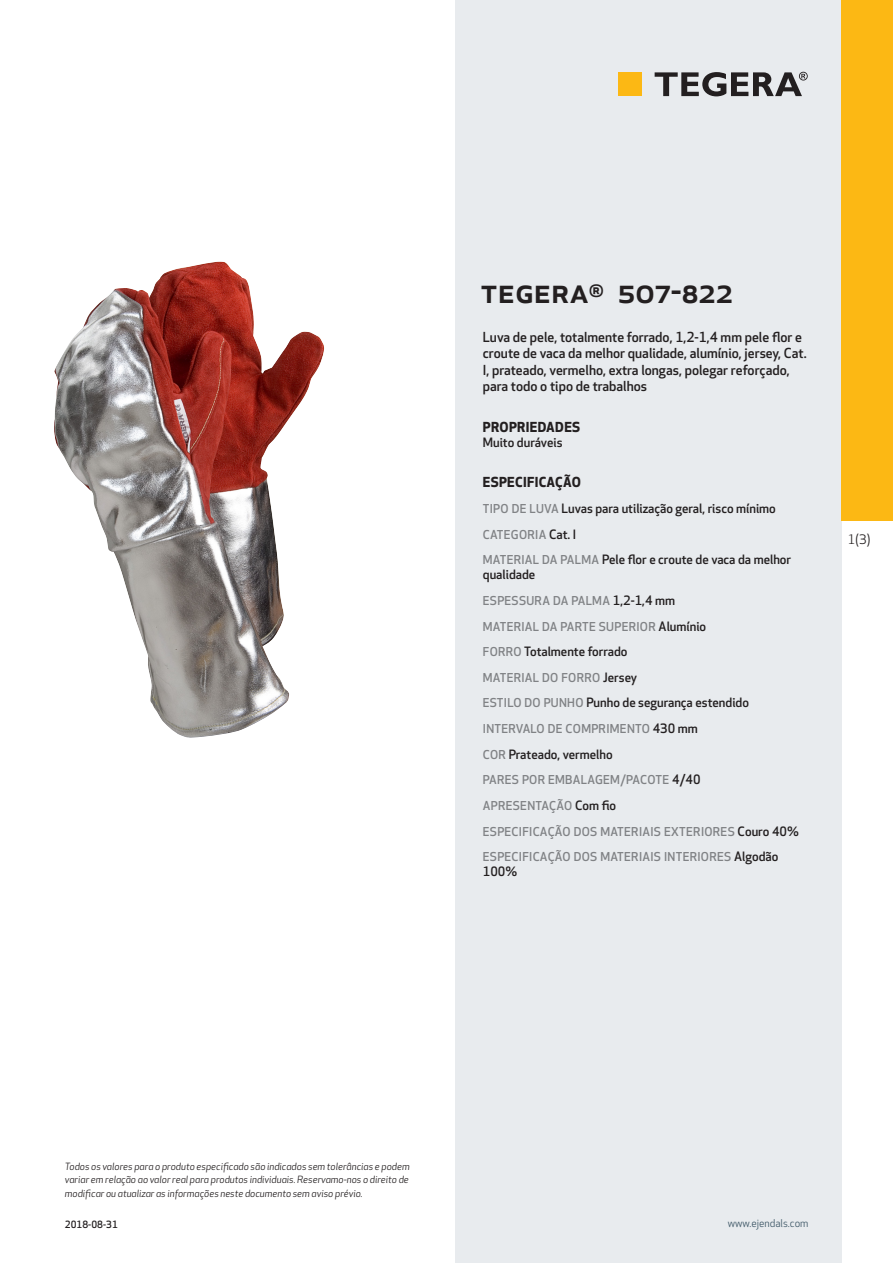
<style>
.page{position:relative;width:893px;height:1263px;background:#fff}
.page>*{position:absolute;margin:0;border:0;box-sizing:border-box;transform-origin:0 0}
.prodname{font:500 34.5px "Apex New";color:#231f20}
.Funktion_body{font:500 13.5px/16.5px "Apex New";color:#231f20}
.Funktion_body-2{font:700 13.5px "Apex New";letter-spacing:.025em;color:#231f20}
.t1{font:12.75px "Apex New";color:#231f20}
.Funktion_body-3{font:500 12.6px/15px "Apex New";color:#231f20}
.Funktion_body-4{font:500 12px "Apex New";letter-spacing:.025em;color:#808285}
.t2{font:10.5px "Apex New";color:#405968}
.t3{font:italic 9.75px/13.5px "Apex New";color:#231f20;text-align:justify}
.Sidfot_datum{font:500 9.75px "Apex New";color:#231f20}
.s1{font-size:12px;color:#808285}
.s2{font-size:12.6px;color:#231f20}
</style>
<div class="page">
<div style="left:455px;top:0;width:387px;height:1263px;background:#e8ebee"></div>
<div style="left:842px;top:0;width:51px;height:520px;background:#fcb814"></div>
<img style="left:54px;top:262px;width:270px;height:476px">
<div style="left:618px;top:72px;width:24px;height:24px;background:#fcb814"></div>
<svg style="left:655px;top:72px;width:153px;height:24px"></svg>
<p class="prodname" style="left:480px;top:267px;width:254px">TEGERA<sup>®</sup> 507-822</p>
<p class="Funktion_body" style="left:483px;top:328px;width:325px">Luva de pele, totalmente forrado, 1,2-1,4 mm pele flor e croute de vaca da melhor qualidade, alumínio, jersey, Cat.<br>I, prateado, vermelho, extra longas, polegar reforçado, para todo o tipo de trabalhos</p>
<p class="Funktion_body-2" style="left:483px;top:417px;width:99px">PROPRIEDADES</p>
<p class="Funktion_body-3" style="left:483px;top:434px;width:81px">Muito duráveis</p>
<p class="Funktion_body-2" style="left:483px;top:473px;width:100px">ESPECIFICAÇÃO</p>
<p class="Funktion_body-3" style="left:483px;top:501px;width:295px"><span class="s1">TIPO DE LUVA</span> Luvas para utilização geral, risco mínimo</p>
<p class="Funktion_body-4" style="left:483px;top:526px;width:95px">CATEGORIA <span class="s2">Cat. I</span></p>
<p class="Funktion_body-3" style="left:483px;top:552px;width:310px"><span class="s1">MATERIAL DA PALMA</span> Pele flor e croute de vaca da melhor qualidade</p>
<p class="Funktion_body-4" style="left:483px;top:592px;width:194px">ESPESSURA DA PALMA <span class="s2">1,2-1,4 mm</span></p>
<p class="Funktion_body-4" style="left:483px;top:618px;width:225px">MATERIAL DA PARTE SUPERIOR <span class="s2">Alumínio</span></p>
<p class="Funktion_body-3" style="left:483px;top:644px;width:146px"><span class="s1">FORRO</span> Totalmente forrado</p>
<p class="Funktion_body-4" style="left:483px;top:669px;width:156px">MATERIAL DO FORRO <span class="s2">Jersey</span></p>
<p class="Funktion_body-3" style="left:483px;top:695px;width:268px"><span class="s1">ESTILO DO PUNHO</span> Punho de segurança estendido</p>
<p class="Funktion_body-4" style="left:483px;top:721px;width:217px">INTERVALO DE COMPRIMENTO <span class="s2">430 mm</span></p>
<p class="Funktion_body-3" style="left:483px;top:746px;width:131px"><span class="s1">COR</span> Prateado, vermelho</p>
<p class="Funktion_body-4" style="left:483px;top:772px;width:219px">PARES POR EMBALAGEM/PACOTE <span class="s2">4/40</span></p>
<p class="Funktion_body-4" style="left:483px;top:797px;width:135px">APRESENTAÇÃO <span class="s2">Com fio</span></p>
<p class="Funktion_body-4" style="left:483px;top:823px;width:318px">ESPECIFICAÇÃO DOS MATERIAIS EXTERIORES <span class="s2">Couro 40%</span></p>
<p class="Funktion_body-4" style="left:483px;top:849px;width:297px">ESPECIFICAÇÃO DOS MATERIAIS INTERIORES <span class="s2">Algodão</span></p>
<p class="Funktion_body-3" style="left:483px;top:864px;width:36px">100%</p>
<p class="t1" style="left:848px;top:531px;width:24px">1(3)</p>
<p class="t3" style="left:65px;top:1159px;width:346px">Todos os valores para o produto especificado são indicados sem tolerâncias e podem variar em relação ao valor real para produtos individuais. Reservamo-nos o direito de modificar ou atualizar as informações neste documento sem aviso prévio.</p>
<p class="Sidfot_datum" style="left:65px;top:1218px;width:54px">2018-08-31</p>
<p class="t2" style="left:728px;top:1217px;width:82px">www.ejendals.com</p>
</div>
